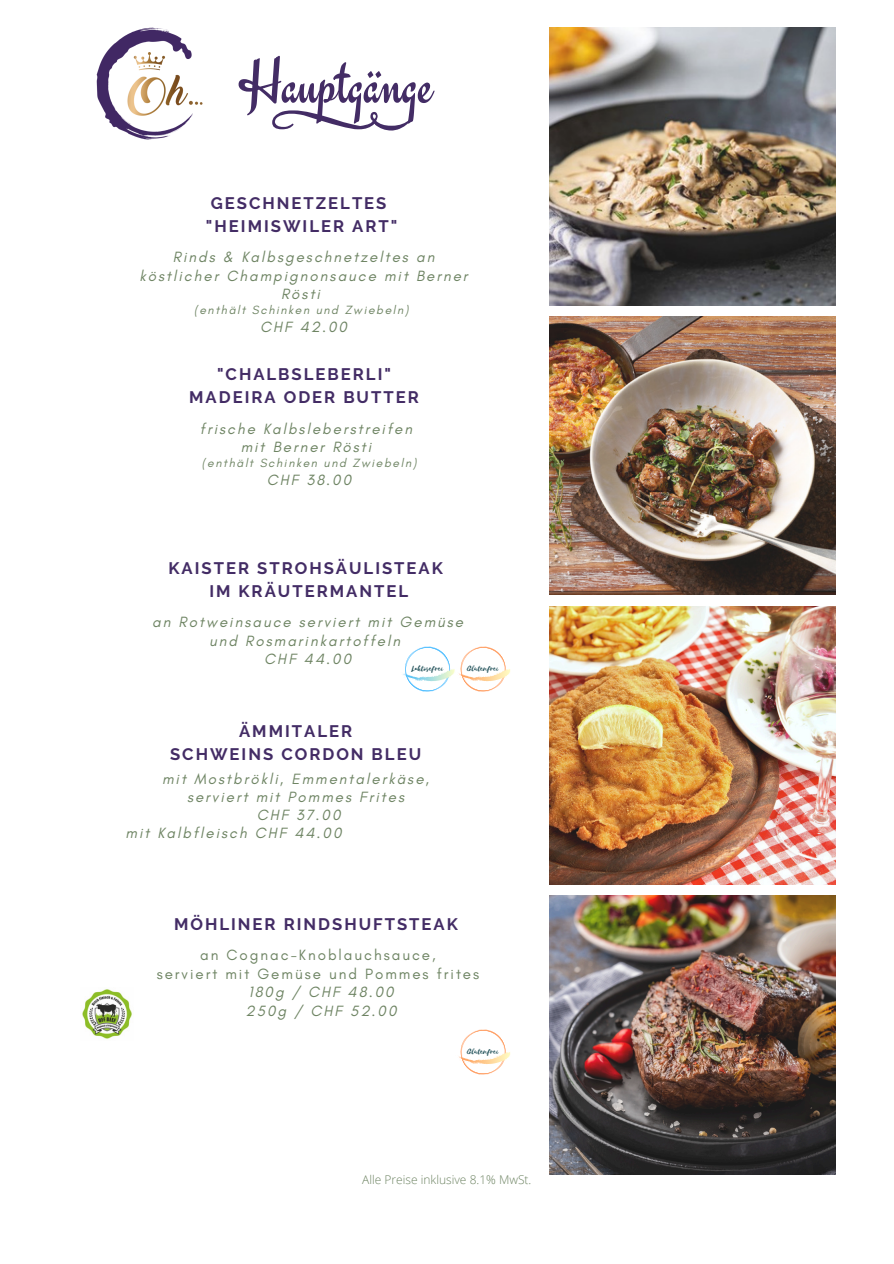
<style>
.page{position:relative;width:894px;height:1264px;background:#fff}
.page>*{position:absolute;margin:0;border:0;box-sizing:border-box;transform-origin:0 0}
.t1{font:63.6px "Engagement";color:#432c65}
.t2{font:700 16.65px/23px "Raleway";letter-spacing:.12em;color:#432c65;text-align:center}
.t3{font:italic 15.15px/18.1px "Glacial Indifference";letter-spacing:.13em;color:#6e8463;text-align:center}
.t4{font:15.15px/18.6px "Glacial Indifference";letter-spacing:.13em;color:#6e8463;text-align:center}
.t5{font:italic 12.15px "Glacial Indifference";letter-spacing:.13em;color:#6e8463}
.t6{font:300 12px "Open Sans";color:#6e8463}
.t7{font:8.85px "Selima";color:#1d4e56}
.s1{font-style:italic}
</style>
<div class="page">
<img style="left:549px;top:28px;width:286px;height:277px">
<img style="left:549px;top:317px;width:286px;height:278px">
<img style="left:549px;top:606px;width:286px;height:278px">
<img style="left:549px;top:895px;width:286px;height:279px">
<img style="left:82px;top:989px;width:50px;height:50px">
<svg style="left:272px;top:110px;width:138px;height:20px"></svg>
<img style="left:96px;top:27px;width:107px;height:113px">
<svg style="left:459px;top:1029px;width:51px;height:45px"></svg>
<svg style="left:403px;top:646px;width:107px;height:46px"></svg>
<h5 class="t1" style="left:238px;top:45px;width:197px">Hauptgänge</h5>
<p class="t2" style="left:206px;top:191px;width:193px;text-align:left">GESCHNETZELTES "HEIMISWILER ART"</p>
<p class="t3" style="left:139px;top:248px;width:329px">Rinds &amp; Kalbsgeschnetzeltes an köstlicher Champignonsauce mit Berner<br>Rösti</p>
<p class="t5" style="left:194px;top:302px;width:216px">(enthält Schinken und Zwiebeln)</p>
<p class="t3" style="left:260px;top:318px;width:88px">CHF 42.00</p>
<p class="t2" style="left:189px;top:362px;width:231px">"CHALBSLEBERLI"<br>MADEIRA ODER BUTTER</p>
<h1 class="t3" style="left:200px;top:419px;width:214px">frische Kalbsleberstreifen mit Berner Rösti</h1>
<h1 class="t5" style="left:202px;top:455px;width:216px">(enthält Schinken und Zwiebeln)</h1>
<h1 class="t3" style="left:267px;top:471px;width:86px">CHF 38.00</h1>
<p class="t2" style="left:168px;top:557px;width:276px">KAISTER STROHSÄULISTEAK<br>IM KRÄUTERMANTEL</p>
<h2 class="t3" style="left:152px;top:612px;width:312px;line-height:18.6px">an Rotweinsauce serviert mit Gemüse und Rosmarinkartoffeln<br>CHF 44.00</h2>
<p class="t7" style="left:412px;top:664px;width:33px">Laktosefrei</p>
<h3 class="t7" style="left:467px;top:664px;width:33px">Glutenfrei</h3>
<p class="t2" style="left:170px;top:719px;width:252px">ÄMMITALER<br>SCHWEINS CORDON BLEU</p>
<p class="t3" style="left:162px;top:770px;width:268px">mit Mostbrökli, Emmentalerkäse,</p>
<p class="t3" style="left:187px;top:788px;width:218px">serviert mit Pommes Frites</p>
<p class="t3" style="left:257px;top:806px;width:85px">CHF 37.00</p>
<p class="t3" style="left:125px;top:824px;width:217px">mit Kalbfleisch CHF 44.00</p>
<h4 class="t2" style="left:174px;top:913px;width:285px">MÖHLINER RINDSHUFTSTEAK</h4>
<h2 class="t4" style="left:157px;top:945px;width:324px">an Cognac-Knoblauchsauce,<br>serviert mit Gemüse und Pommes frites<br><span class="s1">180g / CHF 48.00<br>250g / CHF 52.00</span></h2>
<h2 class="t7" style="left:467px;top:1046px;width:33px">Glutenfrei</h2>
<p class="t6" style="left:362px;top:1171px;width:171px">Alle Preise inklusive 8.1% MwSt.</p>
</div>
